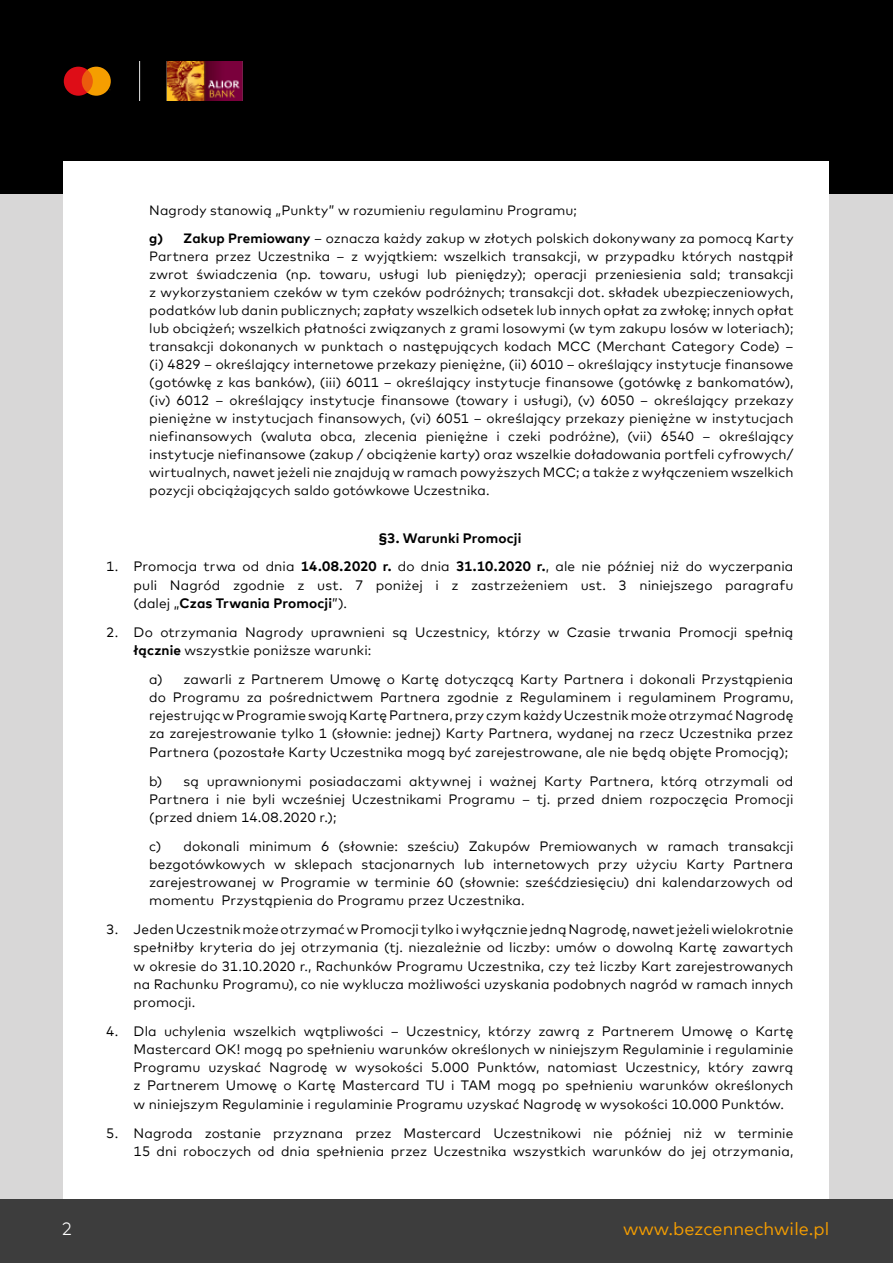
<style>
.page{position:relative;width:893px;height:1263px;background:#fff}
.page>*{position:absolute;margin:0;border:0;box-sizing:border-box;transform-origin:0 0}
.t1{font:18px "Mark Offc For MC";color:#f69e00}
.t2{font:300 18px "Mark Offc For MC";color:#fff}
.t3{font:13.65px/18.1px "Mark Offc For MC";letter-spacing:.01em;color:#000;text-align:justify}
.t4{font:700 13.65px "Mark Offc For MC";letter-spacing:.01em;color:#000}
.t5{font:13.5px/18px "Mark Offc For MC";letter-spacing:.005em;color:#000}
.s1{font-weight:700}
</style>
<div class="page">
<div style="left:0;top:162px;width:893px;height:1037px;background:#d8d7d7"></div>
<div style="left:0;top:0;width:893px;height:193px;background:#000"></div>
<div style="left:64px;top:162px;width:765px;height:1037px;background:#fff"></div>
<div style="left:0;top:1199px;width:893px;height:64px;background:#3d3d3d"></div>
<svg style="left:64px;top:67px;width:47px;height:29px"></svg>
<img style="left:139px;top:62px;width:104px;height:38px">
<p class="t5" style="left:149px;top:195px;width:646px;line-height:28.7px">Nagrody stanowią „Punkty” w rozumieniu regulaminu Programu;<br><span class="s1">g) Zakup Premiowany</span> – oznacza każdy zakup w złotych polskich dokonywany za pomocą Karty</p>
<p class="t5" style="left:149px;top:247px;width:646px;text-align:justify">Partnera przez Uczestnika – z wyjątkiem: wszelkich transakcji, w przypadku których nastąpił zwrot świadczenia (np. towaru, usługi lub pieniędzy); operacji przeniesienia sald; transakcji z wykorzystaniem czeków w tym czeków podróżnych; transakcji dot. składek ubezpieczeniowych, podatków lub danin publicznych; zapłaty wszelkich odsetek lub innych opłat za zwłokę; innych opłat lub obciążeń; wszelkich płatności związanych z grami losowymi (w tym zakupu losów w loteriach); transakcji dokonanych w punktach o następujących kodach MCC (Merchant Category Code) – (i) 4829 – określający internetowe przekazy pieniężne, (ii) 6010 – określający instytucje finansowe (gotówkę z kas banków), (iii) 6011 – określający instytucje finansowe (gotówkę z bankomatów), (iv) 6012 – określający instytucje finansowe (towary i usługi), (v) 6050 – określający przekazy pieniężne w instytucjach finansowych, (vi) 6051 – określający przekazy pieniężne w instytucjach niefinansowych (waluta obca, zlecenia pieniężne i czeki podróżne), (vii) 6540 – określający instytucje niefinansowe (zakup / obciążenie karty) oraz wszelkie doładowania portfeli cyfrowych/ wirtualnych, nawet jeżeli nie znajdują w ramach powyższych MCC; a także z wyłączeniem wszelkich pozycji obciążających saldo gotówkowe Uczestnika.</p>
<p class="t4" style="left:378px;top:527px;width:145px">§3. Warunki Promocji</p>
<p class="t3" style="left:134px;top:556px;width:661px;text-indent:-27px">1. Promocja trwa od dnia <span class="s1">14.08.2020 r.</span> do dnia <span class="s1">31.10.2020 r.</span>, ale nie później niż do wyczerpania puli Nagród zgodnie z ust. 7 poniżej i z zastrzeżeniem ust. 3 niniejszego paragrafu (dalej „<span class="s1">Czas Trwania Promocji</span>”).</p>
<p class="t3" style="left:134px;top:622px;width:661px;text-indent:-27px">2. Do otrzymania Nagrody uprawnieni są Uczestnicy, którzy w Czasie trwania Promocji spełnią <span class="s1">łącznie</span> wszystkie poniższe warunki:</p>
<p class="t3" style="left:149px;top:669px;width:646px">a) zawarli z Partnerem Umowę o Kartę dotyczącą Karty Partnera i dokonali Przystąpienia do Programu za pośrednictwem Partnera zgodnie z Regulaminem i regulaminem Programu, rejestrując w Programie swoją Kartę Partnera, przy czym każdy Uczestnik może otrzymać Nagrodę za zarejestrowanie tylko 1 (słownie: jednej) Karty Partnera, wydanej na rzecz Uczestnika przez Partnera (pozostałe Karty Uczestnika mogą być zarejestrowane, ale nie będą objęte Promocją);</p>
<p class="t3" style="left:149px;top:770px;width:646px">b) są uprawnionymi posiadaczami aktywnej i ważnej Karty Partnera, którą otrzymali od Partnera i nie byli wcześniej Uczestnikami Programu – tj. przed dniem rozpoczęcia Promocji (przed dniem 14.08.2020 r.);</p>
<p class="t3" style="left:149px;top:836px;width:646px">c) dokonali minimum 6 (słownie: sześciu) Zakupów Premiowanych w ramach transakcji bezgotówkowych w sklepach stacjonarnych lub internetowych przy użyciu Karty Partnera zarejestrowanej w Programie w terminie 60 (słownie: sześćdziesięciu) dni kalendarzowych od momentu Przystąpienia do Programu przez Uczestnika.</p>
<p class="t3" style="left:134px;top:919px;width:661px;text-indent:-27px">3. Jeden Uczestnik może otrzymać w Promocji tylko i wyłącznie jedną Nagrodę, nawet jeżeli wielokrotnie spełniłby kryteria do jej otrzymania (tj. niezależnie od liczby: umów o dowolną Kartę zawartych w okresie do 31.10.2020 r., Rachunków Programu Uczestnika, czy też liczby Kart zarejestrowanych na Rachunku Programu), co nie wyklucza możliwości uzyskania podobnych nagród w ramach innych promocji.</p>
<p class="t3" style="left:134px;top:1021px;width:661px;text-indent:-27px">4. Dla uchylenia wszelkich wątpliwości – Uczestnicy, którzy zawrą z Partnerem Umowę o Kartę Mastercard OK! mogą po spełnieniu warunków określonych w niniejszym Regulaminie i regulaminie Programu uzyskać Nagrodę w wysokości 5.000 Punktów, natomiast Uczestnicy, który zawrą z Partnerem Umowę o Kartę Mastercard TU i TAM mogą po spełnieniu warunków określonych w niniejszym Regulaminie i regulaminie Programu uzyskać Nagrodę w wysokości 10.000 Punktów.</p>
<p class="t3" style="left:106px;top:1122px;width:689px;text-align:right">5. Nagroda zostanie przyznana przez Mastercard Uczestnikowi nie później niż w terminie<br>15 dni roboczych od dnia spełnienia przez Uczestnika wszystkich warunków do jej otrzymania,</p>
<h1 class="t2" style="left:62px;top:1215px;width:12px">2</h1>
<h1 class="t1" style="left:623px;top:1215px;width:208px">www.bezcennechwile.pl</h1>
</div>
